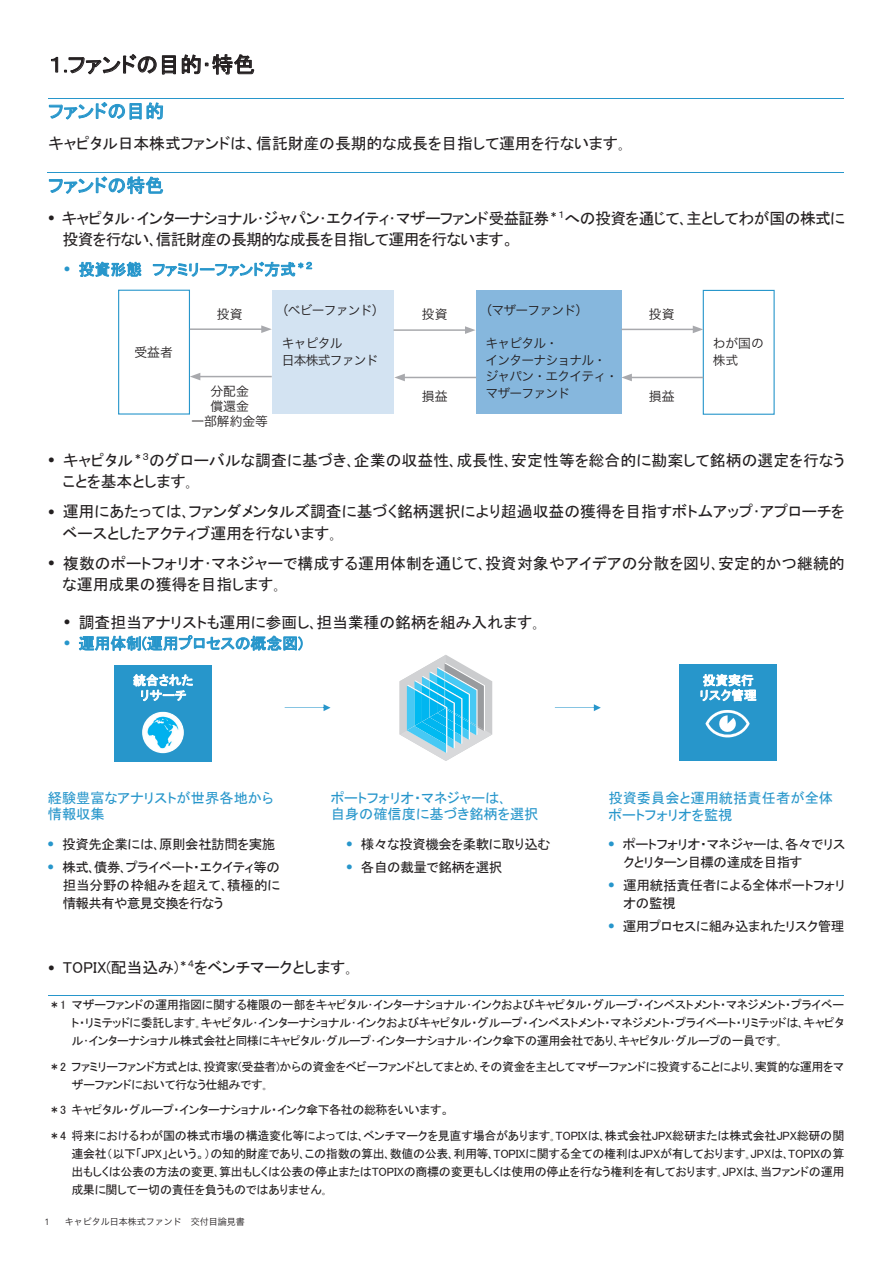
<style>
.page{position:relative;width:893px;height:1263px;background:#fff}
.page>*{position:absolute;margin:0;border:0;box-sizing:border-box;transform-origin:0 0}
.t1{font:21.75px "MS P Gothic";color:#231f20}
.t2{font:18.75px "MS P Gothic";letter-spacing:.005em;color:#2796cb}
.t3{font:15.9px/21.3px "MS P Gothic";color:#231f20}
.t4{font:15.9px/21.3px "MS P Gothic";letter-spacing:-.025em;color:#231f20}
.t5{font:15.9px "MS P Gothic";color:#2796cb}
.t6{font:14.25px/16.5px "MS P Gothic";color:#2796cb}
.t7{font:13.5px/18px "MS P Gothic";letter-spacing:-.02em;color:#231f20}
.t8{font:12.75px/16.5px "Hira Kaku Pro W3";letter-spacing:-.055em;color:#231f20}
.t9{font:12.75px/15px "MS P Gothic";color:#fff;text-align:center}
.t10{font:12.75px/15px "Hira Kaku Pro W3";color:#231f20;text-align:center}
.t11{font:12px/18px "MS P Gothic";letter-spacing:-.025em;color:#231f20;text-align:justify}
.t12{font:9px "Hira Kaku Pro N W3";color:#231f20}
.t13{font:9px "Hira Kaku Pro W3";color:#231f20}
.t14{font:9px "Avenir Next LT Com";color:#231f20}
</style>
<div class="page">
<svg style="left:51px;top:57px;width:7px;height:16px"></svg>
<svg style="left:64px;top:54px;width:112px;height:21px"></svg>
<svg style="left:182px;top:54px;width:72px;height:21px"></svg>
<svg style="left:49px;top:102px;width:114px;height:18px"></svg>
<hr style="left:48px;top:98px;width:796px;height:1px;background:#2796cb">
<hr style="left:47px;top:172px;width:797px;height:1px;background:#2796cb">
<svg style="left:49px;top:176px;width:114px;height:18px"></svg>
<svg style="left:79px;top:262px;width:63px;height:15px"></svg>
<svg style="left:153px;top:262px;width:159px;height:15px"></svg>
<svg style="left:79px;top:635px;width:224px;height:16px"></svg>
<hr style="left:48px;top:995px;width:796px;height:1px;background:#2796cb">
<div style="left:118px;top:290px;width:72px;height:125px;border:1px solid #2796cb"></div>
<div style="left:703px;top:290px;width:72px;height:125px;border:1px solid #2796cb"></div>
<div style="left:272px;top:290px;width:122px;height:123px;background:#d3e3f2"></div>
<div style="left:476px;top:290px;width:145px;height:123px;background:#86b7dd"></div>
<hr style="left:198px;top:376px;width:74px;height:1px;background:#a8a9ad">
<svg style="left:190px;top:373px;width:10px;height:7px"></svg>
<hr style="left:621px;top:329px;width:74px;height:1px;background:#a8a9ad">
<svg style="left:693px;top:326px;width:10px;height:7px"></svg>
<hr style="left:403px;top:377px;width:73px;height:1px;background:#a8a9ad">
<svg style="left:394px;top:374px;width:11px;height:7px"></svg>
<hr style="left:394px;top:329px;width:73px;height:2px;background:#a8a9ad">
<svg style="left:465px;top:326px;width:10px;height:8px"></svg>
<hr style="left:630px;top:377px;width:73px;height:1px;background:#a8a9ad">
<svg style="left:621px;top:374px;width:11px;height:7px"></svg>
<hr style="left:190px;top:328px;width:74px;height:2px;background:#a8a9ad">
<svg style="left:261px;top:325px;width:11px;height:8px"></svg>
<svg style="left:285px;top:704px;width:46px;height:7px"></svg>
<svg style="left:555px;top:704px;width:46px;height:7px"></svg>
<div style="left:680px;top:664px;width:97px;height:97px;background:#2796cb"></div>
<div style="left:115px;top:666px;width:97px;height:96px;background:#2796cb"></div>
<svg style="left:705px;top:710px;width:45px;height:28px"></svg>
<svg style="left:400px;top:655px;width:92px;height:106px"></svg>
<img style="left:142px;top:712px;width:42px;height:41px;border-radius:21px">
<svg style="left:133px;top:674px;width:60px;height:27px"></svg>
<svg style="left:701px;top:674px;width:55px;height:27px"></svg>
<h1 class="t1" style="left:48px;top:54px;width:208px">１.ファンドの目的･特色</h1>
<h2 class="t2" style="left:48px;top:102px;width:117px">ファンドの目的</h2>
<h3 class="t3" style="left:48px;top:132px;width:578px">キャピタル日本株式ファンドは、信託財産の長期的な成長を目指して運用を行ないます｡</h3>
<h2 class="t2" style="left:48px;top:176px;width:117px">ファンドの特色</h2>
<h3 class="t4" style="left:63px;top:207px;width:784px;text-indent:-14px"><sup>●</sup> キャピタル･インターナショナル･ジャパン･エクイティ･マザーファンド受益証券<sup>＊１</sup>への投資を通じて､主としてわが国の株式に投資を行ない､信託財産の長期的な成長を目指して運用を行ないます。</h3>
<h3 class="t5" style="left:64px;top:261px;width:250px"><sup>●</sup> 投資形態 ファミリーファンド方式<sup>＊２</sup></h3>
<p class="t8" style="left:134px;top:343px;width:40px">受益者</p>
<p class="t8" style="left:217px;top:305px;width:27px">投資</p>
<p class="t8" style="left:276px;top:301px;width:110px">（ベビーファンド）</p>
<p class="t8" style="left:282px;top:334px;width:98px">キャピタル<br>日本株式ファンド</p>
<p class="t8" style="left:422px;top:305px;width:27px">投資</p>
<p class="t8" style="left:479px;top:301px;width:110px">（マザーファンド）</p>
<p class="t8" style="left:485px;top:334px;width:134px">キャピタル・<br>インターナショナル・ジャパン・エクイティ・マザーファンド</p>
<p class="t8" style="left:649px;top:305px;width:27px">投資</p>
<p class="t10" style="left:191px;top:382px;width:78px">分配金<br>償還金<br>一部解約金等</p>
<p class="t8" style="left:422px;top:387px;width:27px">損益</p>
<p class="t8" style="left:649px;top:387px;width:27px">損益</p>
<p class="t8" style="left:713px;top:334px;width:53px">わが国の株式</p>
<h3 class="t3" style="left:63px;top:449px;width:784px;text-indent:-14px"><sup>●</sup> キャピタル<sup>＊３</sup>のグローバルな調査に基づき､企業の収益性､成長性､安定性等を総合的に勘案して銘柄の選定を行なうことを基本とします｡</h3>
<h3 class="t3" style="left:63px;top:501px;width:784px;text-indent:-14px"><sup>●</sup> 運用にあたっては､ファンダメンタルズ調査に基づく銘柄選択により超過収益の獲得を目指すボトムアップ･アプローチをベースとしたアクティブ運用を行ないます｡</h3>
<h3 class="t3" style="left:63px;top:553px;width:784px;text-indent:-14px"><sup>●</sup> 複数のポートフォリオ･マネジャーで構成する運用体制を通じて､投資対象やアイデアの分散を図り､安定的かつ継続的な運用成果の獲得を目指します｡</h3>
<h3 class="t3" style="left:64px;top:611px;width:477px"><sup>●</sup> 調査担当アナリストも運用に参画し､担当業種の銘柄を組み入れます｡</h3>
<h3 class="t5" style="left:64px;top:635px;width:240px"><sup>●</sup> 運用体制(運用プロセスの概念図)</h3>
<p class="t9" style="left:133px;top:673px;width:62px">統合されたリサーチ</p>
<p class="t9" style="left:699px;top:673px;width:59px;text-align:left">投資実行リスク管理</p>
<p class="t6" style="left:48px;top:789px;width:227px">経験豊富なアナリストが世界各地から情報収集</p>
<p class="t6" style="left:331px;top:789px;width:209px">ポートフォリオ・マネジャーは､<br>自身の確信度に基づき銘柄を選択</p>
<p class="t6" style="left:608px;top:789px;width:226px">投資委員会と運用統括責任者が全体ポートフォリオを監視</p>
<p class="t7" style="left:48px;top:835px;width:229px"><sup>●</sup> 投資先企業には､原則会社訪問を実施</p>
<p class="t7" style="left:63px;top:858px;width:219px;text-align:justify;text-indent:-15px"><sup>●</sup> 株式､債券､プライベート・エクイティ等の担当分野の枠組みを超えて､積極的に情報共有や意見交換を行なう</p>
<p class="t7" style="left:623px;top:835px;width:223px;text-indent:-15px"><sup>●</sup> ポートフォリオ・マネジャーは､各々でリスクとリターン目標の達成を目指す</p>
<p class="t7" style="left:623px;top:876px;width:223px;text-indent:-15px"><sup>●</sup> 運用統括責任者による全体ポートフォリオの監視</p>
<p class="t7" style="left:608px;top:917px;width:237px"><sup>●</sup> 運用プロセスに組み込まれたリスク管理</p>
<p class="t7" style="left:346px;top:835px;width:206px"><sup>●</sup> 様々な投資機会を柔軟に取り込む</p>
<p class="t7" style="left:346px;top:858px;width:157px"><sup>●</sup> 各自の裁量で銘柄を選択</p>
<h3 class="t3" style="left:48px;top:957px;width:306px"><sup>●</sup> TOPIX(配当込み)<sup>＊４</sup>をベンチマークとします｡</h3>
<p class="t11" style="left:71px;top:996px;width:774px;text-indent:-23px">＊1 マザーファンドの運用指図に関する権限の一部をキャピタル･インターナショナル･インクおよびキャピタル・グループ・インベストメント・マネジメント・プライベート・リミテッドに委託します｡キャピタル･インターナショナル･インクおよびキャピタル・グループ・インベストメント・マネジメント・プライベート・リミテッドは､キャピタル･インターナショナル株式会社と同様にキャピタル･グループ･インターナショナル･インク傘下の運用会社であり､キャピタル･グループの一員です｡</p>
<p class="t11" style="left:71px;top:1057px;width:774px;text-indent:-23px">＊2 ファミリーファンド方式とは､投資家(受益者)からの資金をベビーファンドとしてまとめ､その資金を主としてマザーファンドに投資することにより､実質的な運用をマザーファンドにおいて行なう仕組みです｡</p>
<p class="t11" style="left:48px;top:1097px;width:797px;line-height:25.5px">＊3 キャピタル・グループ・インターナショナル・インク傘下各社の総称をいいます。<br>＊4 将来におけるわが国の株式市場の構造変化等によっては､ベンチマークを見直す場合があります｡TOPIXは､株式会社JPX総研または株式会社JPX総研の関</p>
<p class="t11" style="left:71px;top:1144px;width:774px">連会社（以下「JPX」という。）の知的財産であり､この指数の算出､数値の公表､利用等､TOPIXに関する全ての権利はJPXが有しております｡JPXは､TOPIXの算出もしくは公表の方法の変更､算出もしくは公表の停止またはTOPIXの商標の変更もしくは使用の停止を行なう権利を有しております｡JPXは､当ファンドの運用成果に関して一切の責任を負うものではありません｡</p>
<p class="t13" style="left:72px;top:1214px;width:181px">キャピタル日本株式ファンド 交付目論見書</p>
<p class="t14" style="left:45px;top:1217px;width:7px">1</p>
<p class="t12" style="left:65px;top:1214px;width:182px">キャピタル日本株式ファンド　交付目論見書</p>
</div>
